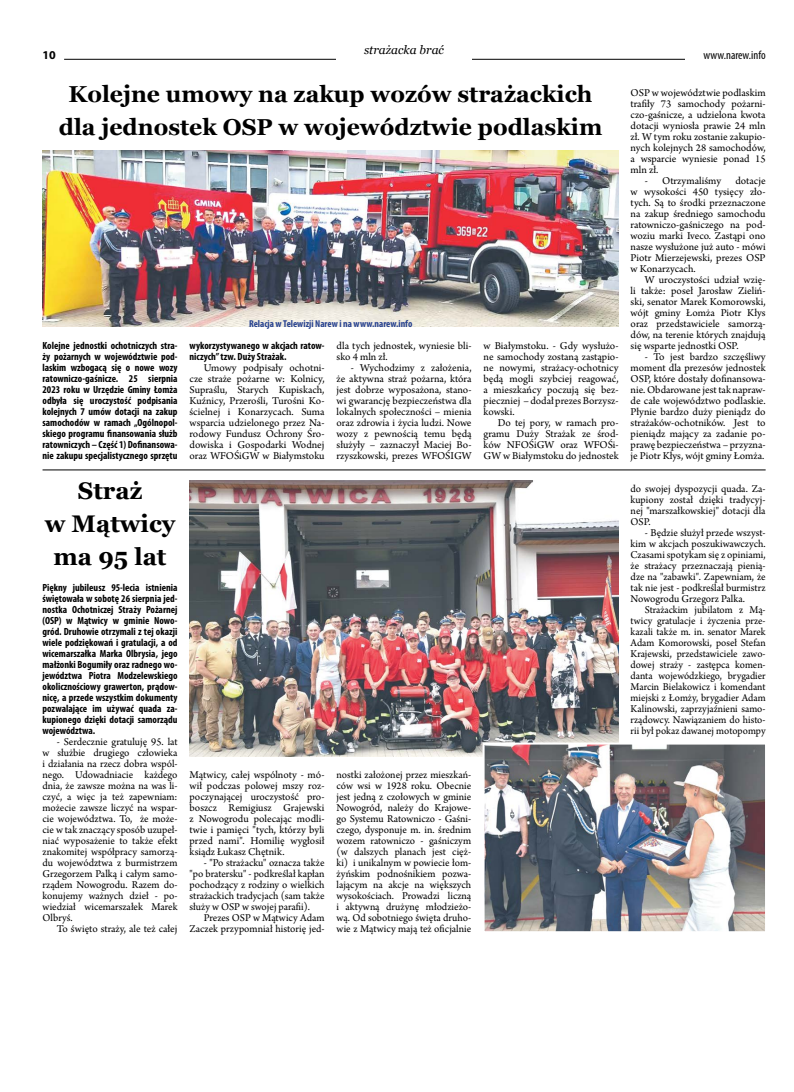
<style>
.page{position:relative;width:794px;height:1092px;background:#fff}
.page>*{position:absolute;margin:0;border:0;box-sizing:border-box;transform-origin:0 0}
.t1{font:700 24px/33px "Georgia";color:#000;text-align:center}
.t2{font:700 23px/33px "Georgia";color:#000;text-align:center}
.t3{font:condensed 12px "Myriad Pro";color:#000}
.t4{font:italic 12px "Georgia";color:#000}
.t5{font:700 12px "Myriad Pro";color:#000}
.t6{font:11px/11px "Arno Pro";color:#000;text-align:justify}
.t7{font:11px/11px "Arno Pro";color:#000;text-align:justify;scale:.96 1}
.t8{font:700 condensed 10.4px/11px "Myriad Pro";color:#000;text-align:justify}
.t9{font:700 condensed 10px "Myriad Pro";color:#25408f}
</style>
<div class="page">
<hr style="left:64px;top:59px;width:701px;height:1px;background:#000">
<div style="left:685px;top:51px;width:80px;height:18px;background:#fff"></div>
<div style="left:336px;top:45px;width:136px;height:18px;background:#fff"></div>
<img style="left:42px;top:151px;width:576px;height:176px">
<img style="left:189px;top:481px;width:429px;height:275px">
<img style="left:485px;top:745px;width:279px;height:185px">
<div style="left:482px;top:742px;width:285px;height:191px;border:2px solid #fff"></div>
<hr style="left:43px;top:469px;width:722px;height:1px;background:#000">
<p class="t4" style="left:364px;top:42px;width:82px">strażacka brać</p>
<p class="t5" style="left:43px;top:48px;width:15px">10</p>
<p class="t3" style="left:703px;top:48px;width:64px">www.narew.info</p>
<h2 class="t2" style="left:59px;top:76px;width:545px">Kolejne umowy na zakup wozów strażackich dla jednostek OSP w województwie podlaskim</h2>
<p class="t9" style="left:249px;top:317px;width:165px">Relacja w Telewizji Narew i na www.narew.info</p>
<p class="t8" style="left:43px;top:339px;width:136px">Kolejne jednostki ochotniczych stra&shy;ży pożarnych w województwie pod&shy;laskim wzbogacą się o nowe wozy ratowniczo-gaśnicze. 25 sierpnia 2023 roku w Urzędzie Gminy Łomża odbyła się uroczystość podpisania kolejnych 7 umów dotacji na zakup samochodów w ramach „Ogólnopol&shy;skiego programu finansowania służb ratowniczych – Część 1) Dofinansowa&shy;nie zakupu specjalistycznego sprzętu</p>
<p class="t8" style="left:189px;top:339px;width:136px">wykorzystywanego w akcjach ratow&shy;niczych” tzw. Duży Strażak.</p>
<p class="t6" style="left:189px;top:362px;width:136px;text-indent:14px">Umowy podpisały ochotni&shy;cze straże pożarne w: Kolnicy, Supraślu, Starych Kupiskach, Kuźnicy, Przerośli, Turośni Ko&shy;ścielnej i Konarzycach. Suma wsparcia udzielonego przez Na&shy;rodowy Fundusz Ochrony Śro&shy;dowiska i Gospodarki Wodnej oraz WFOŚiGW w Białymstoku</p>
<h1 class="t1" style="left:45px;top:473px;width:132px">Straż<br>w Mątwicy ma 95 lat</h1>
<p class="t8" style="left:43px;top:581px;width:136px">Piękny jubileusz 95-lecia istnienia świętowała w sobotę 26 sierpnia jed&shy;nostka Ochotniczej Straży Pożarnej (OSP) w Mątwicy w gminie Nowo&shy;gród. Druhowie otrzymali z tej okazji wiele podziękowań i gratulacji, a od wicemarszałka Marka Olbrysia, jego małżonki Bogumiły oraz radnego wo&shy;jewództwa Piotra Modzelewskiego okolicznościowy grawerton, prądow&shy;nicę, a przede wszystkim dokumenty pozwalające im używać quada za&shy;kupionego dzięki dotacji samorządu województwa.</p>
<p class="t6" style="left:43px;top:736px;width:136px;text-indent:14px">- Serdecznie gratuluję 95. lat w służbie drugiego człowieka i działania na rzecz dobra wspól&shy;nego. Udowadniacie każdego dnia, że zawsze można na was li&shy;czyć, a więc ja też zapewniam: możecie zawsze liczyć na wspar&shy;cie województwa. To, że może&shy;cie w tak znaczący sposób uzupeł&shy;niać wyposażenie to także efekt znakomitej współpracy samorzą&shy;du województwa z burmistrzem Grzegorzem Palką i całym samo&shy;rządem Nowogrodu. Razem do&shy;konujemy ważnych dzieł - po&shy;wiedział wicemarszałek Marek Olbryś.</p>
<p class="t6" style="left:57px;top:923px;width:122px">To święto straży, ale też całej</p>
<p class="t6" style="left:189px;top:769px;width:136px">Mątwicy, całej wspólnoty - mó&shy;wił podczas polowej mszy roz&shy;poczynającej uroczystość pro&shy;boszcz Remigiusz Grajewski z Nowogrodu polecając modli&shy;twie i pamięci "tych, którzy byli przed nami". Homilię wygłosił ksiądz Łukasz Chętnik.</p>
<p class="t6" style="left:189px;top:857px;width:136px;text-indent:14px">- "Po strażacku" oznacza także "po bratersku" - podkreślał kapłan pochodzący z rodziny o wielkich strażackich tradycjach (sam także służy w OSP w swojej parafii).</p>
<p class="t6" style="left:189px;top:912px;width:136px;text-align:right">Prezes OSP w Mątwicy Adam<br>Zaczek przypomniał historię jed-</p>
<p class="t6" style="left:336px;top:340px;width:136px">dla tych jednostek, wyniesie bli&shy;sko 4 mln zł.</p>
<p class="t6" style="left:336px;top:362px;width:136px;text-indent:14px">- Wychodzimy z założenia, że aktywna straż pożarna, która jest dobrze wyposażona, stano&shy;wi gwarancję bezpieczeństwa dla lokalnych społeczności – mienia oraz zdrowia i życia ludzi. Nowe wozy z pewnością temu będą służyły – zaznaczył Maciej Bo&shy;rzyszkowski, prezes WFOŚIGW</p>
<p class="t6" style="left:336px;top:769px;width:136px">nostki założonej przez mieszkań&shy;ców wsi w 1928 roku. Obecnie jest jedną z czołowych w gminie Nowogród, należy do Krajowe&shy;go Systemu Ratowniczo - Gaśni&shy;czego, dysponuje m. in. średnim wozem ratowniczo - gaśniczym (w dalszych planach jest cięż&shy;ki) i unikalnym w powiecie łom&shy;żyńskim podnośnikiem pozwa&shy;lającym na akcje na większych wysokościach. Prowadzi liczną i aktywną drużynę młodzieżo&shy;wą. Od sobotniego święta druho&shy;wie z Mątwicy mają też oficjalnie</p>
<p class="t6" style="left:483px;top:340px;width:136px">w Białymstoku. - Gdy wysłużo&shy;ne samochody zostaną zastąpio&shy;ne nowymi, strażacy-ochotnicy będą mogli szybciej reagować, a mieszkańcy poczują się bez&shy;pieczniej – dodał prezes Borzysz&shy;kowski.</p>
<p class="t6" style="left:483px;top:417px;width:136px;text-indent:14px">Do tej pory, w ramach pro&shy;gramu Duży Strażak ze środ&shy;ków NFOŚiGW oraz WFOŚi-GW w Białymstoku do jednostek</p>
<p class="t6" style="left:630px;top:87px;width:136px">OSP w województwie podlaskim trafiły 73 samochody pożarni&shy;czo-gaśnicze, a udzielona kwota dotacji wyniosła prawie 24 mln zł. W tym roku zostanie zakupio&shy;nych kolejnych 28 samochodów, a wsparcie wyniesie ponad 15 mln zł.</p>
<p class="t6" style="left:645px;top:175px;width:78px">- Otrzymaliśmy</p>
<p class="t6" style="left:630px;top:175px;width:136px;text-indent:105px">dotacje w wysokości 450 tysięcy zło&shy;tych. Są to środki przeznaczone na zakup średniego samochodu ratowniczo-gaśniczego na pod&shy;woziu marki Iveco. Zastąpi ono nasze wysłużone już auto - mówi Piotr Mierzejewski, prezes OSP w Konarzycach.</p>
<p class="t6" style="left:630px;top:274px;width:136px;text-indent:14px">W uroczystości udział wzię&shy;li także: poseł Jarosław Zieliń&shy;ski, senator Marek Komorowski, wójt gminy Łomża Piotr Kłys oraz przedstawiciele samorzą&shy;dów, na terenie których znajdują się wsparte jednostki OSP.</p>
<p class="t6" style="left:630px;top:351px;width:136px;text-indent:14px">- To jest bardzo szczęśliwy moment dla prezesów jednostek OSP, które dostały dofinansowa&shy;nie. Obdarowane jest tak napraw&shy;de całe województwo podlaskie.<br>Płynie bardzo duży pieniądz do strażaków-ochotników. Jest to pieniądz mający za zadanie po&shy;prawę bezpieczeństwa – przyzna&shy;je Piotr Kłys, wójt gminy Łomża.</p>
<p class="t6" style="left:630px;top:483px;width:136px">do swojej dyspozycji quada. Za&shy;kupiony został dzięki tradycyj&shy;nej "marszałkowskiej" dotacji dla OSP.</p>
<p class="t6" style="left:630px;top:527px;width:136px;text-indent:14px">- Będzie służył przede wszyst&shy;kim w akcjach poszukiwawczych.<br>Czasami spotykam się z opiniami, że strażacy przeznaczają pienią&shy;dze na "zabawki". Zapewniam, że tak nie jest - podkreślał burmistrz Nowogrodu Grzegorz Palka.</p>
<p class="t7" style="left:630px;top:604px;width:142px;text-indent:14px">Strażackim jubilatom z Mą&shy;twicy gratulacje i życzenia prze&shy;kazali także m. in. senator Marek Adam Komorowski, poseł Stefan Krajewski, przedstawiciele zawo&shy;dowej straży - zastępca komen&shy;danta wojewódzkiego, brygadier Marcin Bielakowicz i komendant miejski z Łomży, brygadier Adam Kalinowski, zaprzyjaźnieni samo&shy;rządowcy. Nawiązaniem do histo&shy;rii był pokaz dawanej motopompy</p>
</div>
